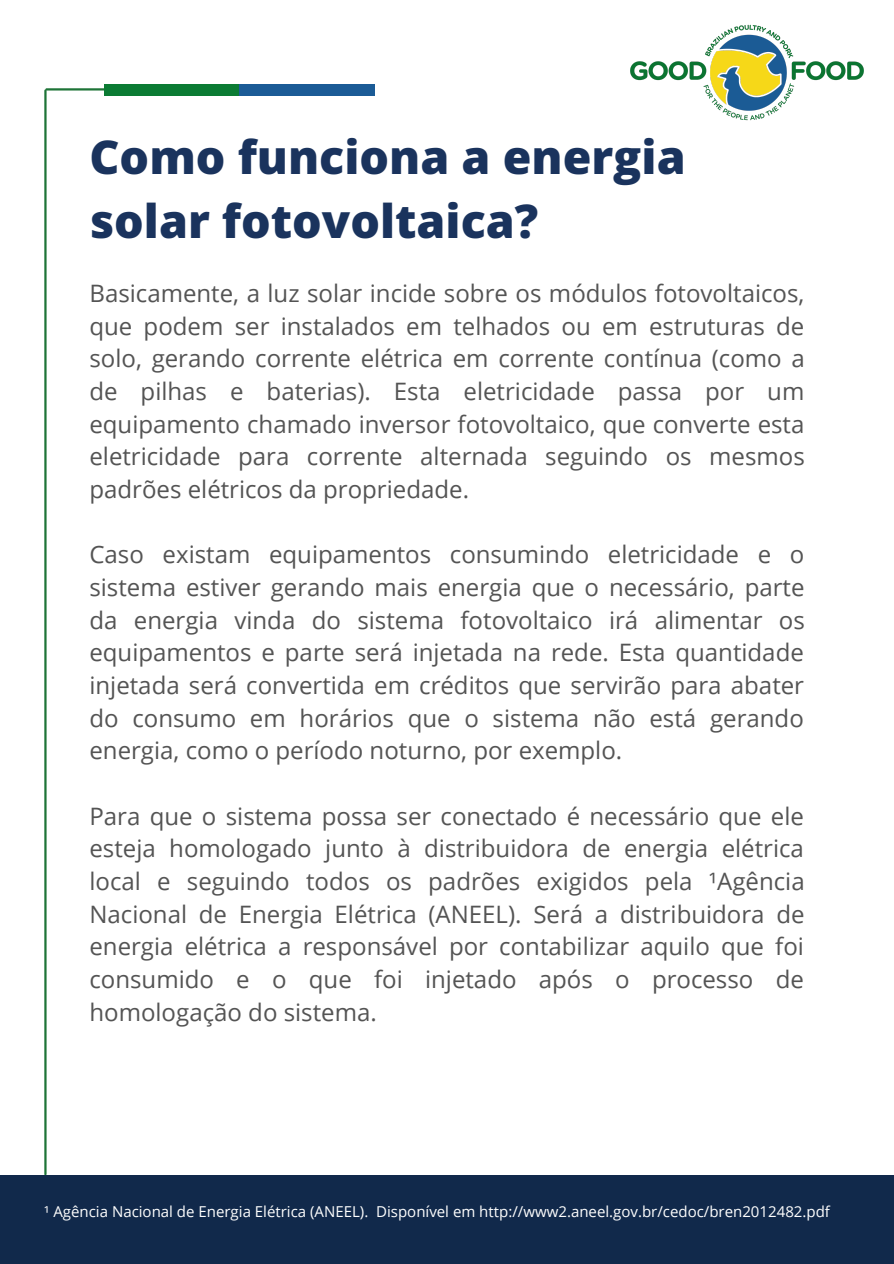
<style>
.page{position:relative;width:894px;height:1264px;background:#fff}
.page>*{position:absolute;margin:0;border:0;box-sizing:border-box;transform-origin:0 0}
.t1{font:800 46.5px/64.2px "Open Sans Hebrew";color:#1a335d}
.t2{font:24px/32.7px "Open Sans";color:#545454;text-align:justify}
.t3{font:15px "Open Sans";color:#fefefe}
</style>
<div class="page">
<img style="left:630px;top:24px;width:234px;height:97px">
<hr style="left:44px;top:90px;width:3px;height:1084px;background:#1e7437">
<div style="left:0;top:1175px;width:893px;height:88px;background:#11294b"></div>
<hr style="left:46px;top:88px;width:58px;height:2px;background:#1e7437">
<div style="left:105px;top:84px;width:135px;height:11px;background:#0b7b33"></div>
<div style="left:239px;top:84px;width:135px;height:11px;background:#1b5b96"></div>
<p class="t1" style="left:89px;top:124px;width:597px">Como funciona a energia solar fotovoltaica?</p>
<p class="t2" style="left:89px;top:276px;width:716px">Basicamente, a luz solar incide sobre os módulos fotovoltaicos, que podem ser instalados em telhados ou em estruturas de solo, gerando corrente elétrica em corrente contínua (como a de pilhas e baterias). Esta eletricidade passa por um equipamento chamado inversor fotovoltaico, que converte esta eletricidade para corrente alternada seguindo os mesmos padrões elétricos da propriedade.</p>
<p class="t2" style="left:89px;top:538px;width:716px">Caso existam equipamentos consumindo eletricidade e o sistema estiver gerando mais energia que o necessário, parte da energia vinda do sistema fotovoltaico irá alimentar os equipamentos e parte será injetada na rede. Esta quantidade injetada será convertida em créditos que servirão para abater do consumo em horários que o sistema não está gerando energia, como o período noturno, por exemplo.</p>
<p class="t2" style="left:89px;top:799px;width:716px">Para que o sistema possa ser conectado é necessário que ele esteja homologado junto à distribuidora de energia elétrica local e seguindo todos os padrões exigidos pela ¹Agência Nacional de Energia Elétrica (ANEEL). Será a distribuidora de energia elétrica a responsável por contabilizar aquilo que foi consumido e o que foi injetado após o processo de homologação do sistema.</p>
<p class="t3" style="left:44px;top:1200px;width:786px">¹ Agência Nacional de Energia Elétrica (ANEEL). Disponível em http://www2.aneel.gov.br/cedoc/bren2012482.pdf</p>
</div>
